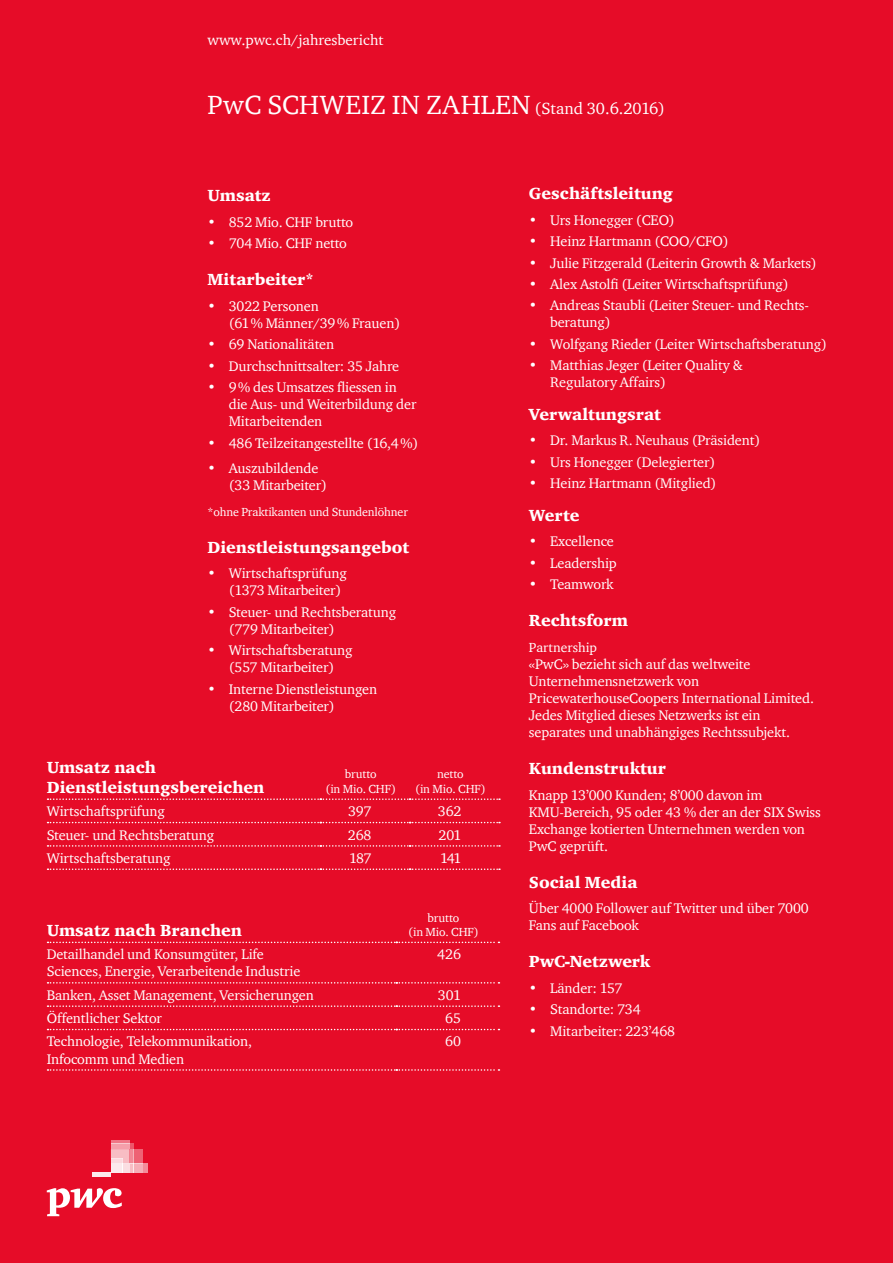
<style>
.page{position:relative;width:893px;height:1263px;background:#e60c28}
.page>*{position:absolute;margin:0;border:0;box-sizing:border-box;transform-origin:0 0}
.t1{font:27px "ITC Charter Com";letter-spacing:.015em;color:#fff}
.t2{font:900 16.5px/19.8px "ITC Charter Com";color:#fff}
.t3{font:15px "ITC Charter Com";color:#fff}
.t4{font:14.25px/17.1px "ITC Charter Com";letter-spacing:-.01em;color:#fff}
.t5{font:13.5px "ITC Charter Com";color:#fff}
.t6{font:12px/14.4px "ITC Charter Com";letter-spacing:-.01em;color:#fff;text-align:center}
.s1{font-size:16.5px}
</style>
<div class="page">
<svg style="left:48px;top:798px;width:452px;height:2px"></svg>
<svg style="left:48px;top:822px;width:452px;height:1px"></svg>
<svg style="left:48px;top:845px;width:452px;height:2px"></svg>
<svg style="left:48px;top:868px;width:452px;height:2px"></svg>
<svg style="left:48px;top:982px;width:451px;height:1px"></svg>
<svg style="left:48px;top:1005px;width:451px;height:2px"></svg>
<svg style="left:48px;top:1029px;width:451px;height:1px"></svg>
<svg style="left:48px;top:942px;width:451px;height:1px"></svg>
<svg style="left:48px;top:1069px;width:451px;height:2px"></svg>
<svg style="left:47px;top:1188px;width:75px;height:28px"></svg>
<div style="left:143px;top:1163px;width:5px;height:9px;background:#f38c99"></div>
<div style="left:133px;top:1149px;width:10px;height:14px;background:#ee6274"></div>
<div style="left:92px;top:1172px;width:19px;height:5px;background:#fceaed"></div>
<div style="left:133px;top:1163px;width:10px;height:9px;background:#f6aeb7"></div>
<hr style="left:111px;top:1140px;width:19px;height:3px;background:#fff">
<svg style="left:111px;top:1143px;width:22px;height:29px"></svg>
<hr style="left:130px;top:1149px;width:3px;height:14px;background:#fff">
<p class="t3" style="left:207px;top:31px;width:177px">www.pwc.ch/jahresbericht</p>
<h1 class="t1" style="left:207px;top:88px;width:459px">PwC SCHWEIZ IN ZAHLEN <span class="s1">(Stand 30.6.2016)</span></h1>
<p class="t2" style="left:208px;top:186px;width:65px">Umsatz</p>
<p class="t4" style="left:207px;top:213px;width:147px">• 852 Mio. CHF brutto</p>
<p class="t4" style="left:207px;top:235px;width:141px">• 704 Mio. CHF netto</p>
<p class="t2" style="left:207px;top:270px;width:108px">Mitarbeiter*</p>
<p class="t4" style="left:229px;top:297px;width:173px;text-indent:-21px">• 3022 Personen<br>(61% Männer/39% Frauen)</p>
<p class="t4" style="left:207px;top:336px;width:128px">• 69 Nationalitäten</p>
<p class="t4" style="left:207px;top:357px;width:193px">• Durchschnittsalter: 35 Jahre</p>
<p class="t4" style="left:229px;top:378px;width:189px;text-indent:-21px">• 9 % des Umsatzes fliessen in die Aus- und Weiterbildung der<br>Mitarbeitenden</p>
<p class="t4" style="left:207px;top:434px;width:212px">• 486 Teilzeitangestellte (16,4%)</p>
<p class="t4" style="left:229px;top:460px;width:100px;text-indent:-21px">• Auszubildende (33 Mitarbeiter)</p>
<p class="t6" style="left:207px;top:504px;width:202px">*ohne Praktikanten und Stundenlöhner</p>
<p class="t2" style="left:207px;top:537px;width:203px">Dienstleistungsangebot</p>
<p class="t4" style="left:229px;top:565px;width:120px;text-indent:-21px">• Wirtschaftsprüfung (1373 Mitarbeiter)</p>
<p class="t4" style="left:229px;top:603px;width:169px;text-indent:-21px">• Steuer- und Rechtsberatung (779 Mitarbeiter)</p>
<p class="t4" style="left:207px;top:642px;width:146px;text-align:center">• Wirtschaftsberatung (557 Mitarbeiter)</p>
<p class="t4" style="left:229px;top:680px;width:150px;text-indent:-21px">• Interne Dienstleistungen (280 Mitarbeiter)</p>
<p class="t2" style="left:47px;top:757px;width:219px">Umsatz nach<br>Dienstleistungsbereichen</p>
<p class="t6" style="left:325px;top:767px;width:72px">brutto<br>(in Mio. CHF)</p>
<p class="t6" style="left:415px;top:767px;width:72px">netto<br>(in Mio. CHF)</p>
<p class="t4" style="left:47px;top:802px;width:120px">Wirtschaftsprüfung</p>
<p class="t4" style="left:348px;top:802px;width:25px">397</p>
<p class="t4" style="left:438px;top:802px;width:25px">362</p>
<p class="t4" style="left:47px;top:826px;width:169px">Steuer- und Rechtsberatung</p>
<p class="t4" style="left:348px;top:826px;width:25px">268</p>
<p class="t4" style="left:439px;top:826px;width:24px">201</p>
<p class="t4" style="left:47px;top:849px;width:125px">Wirtschaftsberatung</p>
<p class="t4" style="left:349px;top:849px;width:24px">187</p>
<p class="t4" style="left:440px;top:849px;width:23px">141</p>
<p class="t2" style="left:47px;top:920px;width:197px">Umsatz nach Branchen</p>
<p class="t6" style="left:408px;top:910px;width:72px">brutto<br>(in Mio. CHF)</p>
<p class="t4" style="left:47px;top:946px;width:255px">Detailhandel und Konsumgüter, Life<br>Sciences, Energie, Verarbeitende Industrie</p>
<p class="t4" style="left:437px;top:946px;width:25px">426</p>
<p class="t4" style="left:47px;top:986px;width:269px">Banken, Asset Management, Versicherungen</p>
<p class="t4" style="left:438px;top:986px;width:25px">301</p>
<p class="t4" style="left:47px;top:1009px;width:117px">Öffentlicher Sektor</p>
<p class="t4" style="left:445px;top:1009px;width:17px">65</p>
<p class="t4" style="left:47px;top:1033px;width:207px">Technologie, Telekommunikation,<br>Infocomm und Medien</p>
<p class="t4" style="left:445px;top:1033px;width:17px">60</p>
<p class="t2" style="left:529px;top:184px;width:145px">Geschäftsleitung</p>
<p class="t4" style="left:529px;top:211px;width:147px">• Urs Honegger (CEO)</p>
<p class="t4" style="left:529px;top:233px;width:201px">• Heinz Hartmann (COO/CFO)</p>
<p class="t4" style="left:529px;top:254px;width:289px">• Julie Fitzgerald (Leiterin Growth &amp; Markets)</p>
<p class="t4" style="left:529px;top:275px;width:261px">• Alex Astolfi (Leiter Wirtschaftsprüfung)</p>
<p class="t4" style="left:550px;top:297px;width:259px;text-indent:-21px">• Andreas Staubli (Leiter Steuer- und Rechts&shy;beratung)</p>
<p class="t4" style="left:529px;top:335px;width:299px">• Wolfgang Rieder (Leiter Wirtschaftsberatung)</p>
<p class="t4" style="left:550px;top:357px;width:194px;text-indent:-21px">• Matthias Jeger (Leiter Quality &amp;<br>Regulatory Affairs)</p>
<p class="t2" style="left:529px;top:404px;width:133px">Verwaltungsrat</p>
<p class="t4" style="left:529px;top:432px;width:233px">• Dr. Markus R. Neuhaus (Präsident)</p>
<p class="t4" style="left:529px;top:453px;width:188px">• Urs Honegger (Delegierter)</p>
<p class="t4" style="left:529px;top:474px;width:189px">• Heinz Hartmann (Mitglied)</p>
<p class="t2" style="left:529px;top:505px;width:52px">Werte</p>
<p class="t4" style="left:529px;top:533px;width:86px">• Excellence</p>
<p class="t4" style="left:529px;top:554px;width:89px">• Leadership</p>
<p class="t4" style="left:529px;top:575px;width:86px">• Teamwork</p>
<p class="t2" style="left:529px;top:610px;width:101px">Rechtsform</p>
<p class="t5" style="left:529px;top:639px;width:69px">Partnership</p>
<p class="t4" style="left:529px;top:655px;width:286px">«PwC» bezieht sich auf das weltweite Unternehmensnetzwerk von PricewaterhouseCoopers International Limited.<br>Jedes Mitglied dieses Netzwerks ist ein separates und unabhängiges Rechtssubjekt.</p>
<p class="t2" style="left:529px;top:758px;width:138px">Kundenstruktur</p>
<p class="t4" style="left:529px;top:786px;width:293px">Knapp 13’000 Kunden; 8’000 davon im KMU-Bereich, 95 oder 43 % der an der SIX Swiss Exchange kotierten Unternehmen werden von PwC geprüft.</p>
<p class="t2" style="left:529px;top:872px;width:110px">Social Media</p>
<p class="t4" style="left:529px;top:900px;width:281px">Über 4000 Follower auf Twitter und über 7000<br>Fans auf Facebook</p>
<p class="t2" style="left:529px;top:951px;width:123px">PwC-Netzwerk</p>
<p class="t4" style="left:529px;top:979px;width:95px">• Länder: 157</p>
<p class="t4" style="left:529px;top:1000px;width:113px">• Standorte: 734</p>
<p class="t4" style="left:529px;top:1022px;width:148px">• Mitarbeiter: 223’468</p>
</div>
